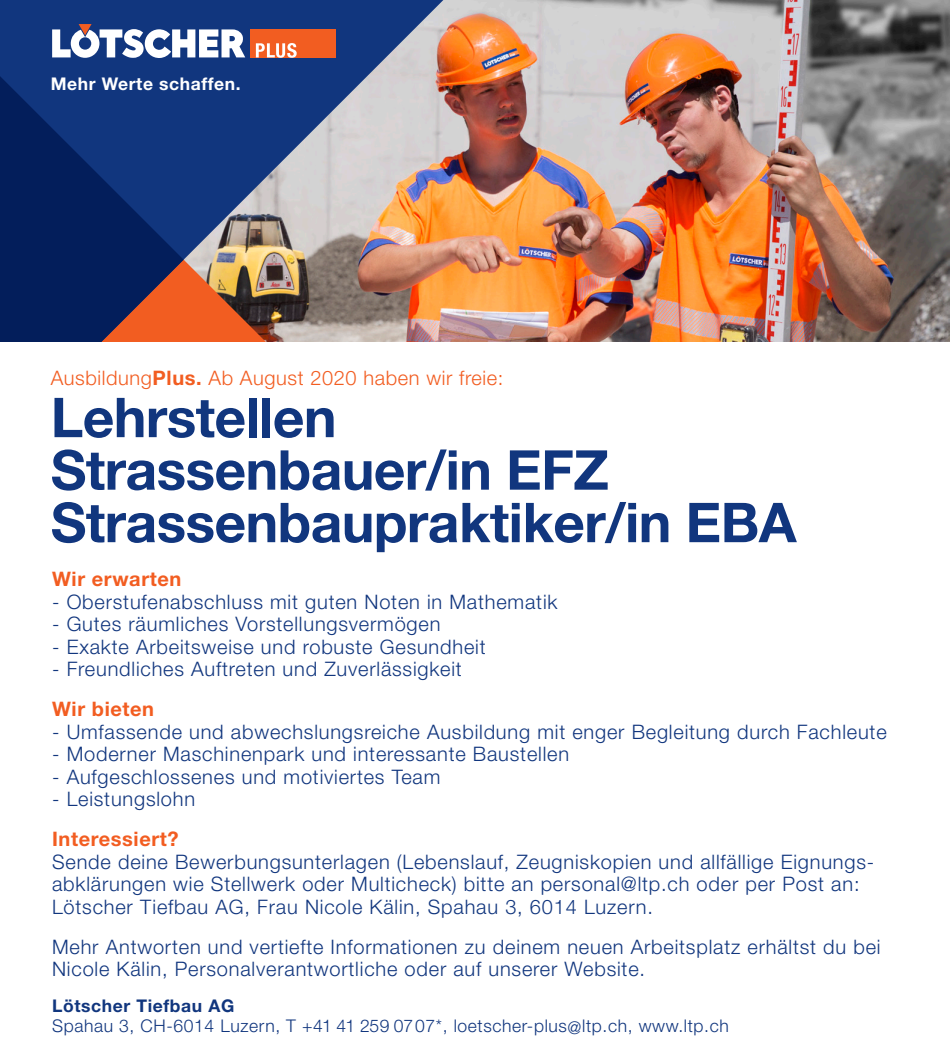
<style>
.page{position:relative;width:950px;height:1049px;background:#fff}
.page>*{position:absolute;margin:0;border:0;box-sizing:border-box;transform-origin:0 0}
.Titel_Orange{font:700 55px "Helvetica Neue LT Std";letter-spacing:-.01em;color:#11367e}
.Lauftext_Blau{font:300 20px/22.5px "Helvetica Neue LT Std";letter-spacing:.04em;color:#11367e}
.Titel_Orange-2{font:300 20px "Helvetica Neue LT Std";letter-spacing:.04em;color:#11367e}
.Titel_Orange-3{font:300 20px "Helvetica Neue LT Std";letter-spacing:.03em;color:#f25d21}
.Titel_Orange-4{font:700 20px "Helvetica Neue LT Std";letter-spacing:.03em;color:#f25d21}
.Adresszeile_Blau{font:300 17.5px/20px "Helvetica Neue LT Std";letter-spacing:.035em;color:#11367e}
.t1{font:700 17.5px "Helvetica Neue LT Std";letter-spacing:.035em;color:#fff}
.s1{font-weight:700}
</style>
<div class="page">
<img style="left:443px;top:0;width:507px;height:342px">
<img style="left:0;top:0;width:443px;height:342px">
<svg style="left:0;top:76px;width:184px;height:266px;background:#172a63"></svg>
<div style="left:37px;top:9px;width:298px;height:64px;background:#11367e"></div>
<div style="left:250px;top:29px;width:85px;height:28px;background:#f25d21"></div>
<svg style="left:256px;top:43px;width:41px;height:15px"></svg>
<svg style="left:52px;top:24px;width:193px;height:34px"></svg>
<p class="t1" style="left:51px;top:73px;width:191px">Mehr Werte schaffen.</p>
<p class="Titel_Orange-3" style="left:51px;top:365px;width:454px">Ausbildung<span class="s1">Plus.</span> Ab August 2020 haben wir freie:</p>
<p class="Titel_Orange" style="left:51px;top:383px;width:287px">Lehrstellen</p>
<p class="Titel_Orange" style="left:51px;top:436px;width:559px">Strassenbauer/in EFZ</p>
<p class="Titel_Orange" style="left:51px;top:488px;width:747px">Strassenbaupraktiker/in EBA</p>
<p class="Titel_Orange-4" style="left:52px;top:567px;width:131px">Wir erwarten</p>
<p class="Lauftext_Blau" style="left:52px;top:590px;width:507px">- Oberstufenabschluss mit guten Noten in Mathematik</p>
<p class="Lauftext_Blau" style="left:52px;top:612px;width:390px">- Gutes räumliches Vorstellungsvermögen</p>
<p class="Lauftext_Blau" style="left:52px;top:635px;width:435px">- Exakte Arbeitsweise und robuste Gesundheit</p>
<p class="Lauftext_Blau" style="left:52px;top:657px;width:411px">- Freundliches Auftreten und Zuverlässigkeit</p>
<p class="Titel_Orange-4" style="left:52px;top:697px;width:104px">Wir bieten</p>
<p class="Titel_Orange-2" style="left:52px;top:719px;width:836px">- Umfassende und abwechslungsreiche Ausbildung mit enger Begleitung durch Fachleute</p>
<p class="Titel_Orange-2" style="left:52px;top:742px;width:518px">- Moderner Maschinenpark und interessante Baustellen</p>
<p class="Titel_Orange-2" style="left:52px;top:764px;width:390px">- Aufgeschlossenes und motiviertes Team</p>
<p class="Titel_Orange-2" style="left:52px;top:787px;width:145px">- Leistungslohn</p>
<p class="Titel_Orange-4" style="left:52px;top:827px;width:128px">Interessiert?</p>
<p class="Lauftext_Blau" style="left:52px;top:850px;width:823px">Sende deine Bewerbungsunterlagen (Lebenslauf, Zeugniskopien und allfällige Eignungs&shy;abklärungen wie Stellwerk oder Multicheck) bitte an personal@ltp.ch oder per Post an:<br>Lötscher Tiefbau AG, Frau Nicole Kälin, Spahau 3, 6014 Luzern.</p>
<p class="Lauftext_Blau" style="left:52px;top:935px;width:830px">Mehr Antworten und vertiefte Informationen zu deinem neuen Arbeitsplatz erhältst du bei<br>Nicole Kälin, Personalverantwortliche oder auf unserer Website.</p>
<p class="Adresszeile_Blau" style="left:52px;top:995px;width:678px"><span class="s1">Lötscher Tiefbau AG<br></span>Spahau 3, CH-6014 Luzern, T +41 41 259 0707*, loetscher-plus@ltp.ch, www.ltp.ch</p>
</div>
